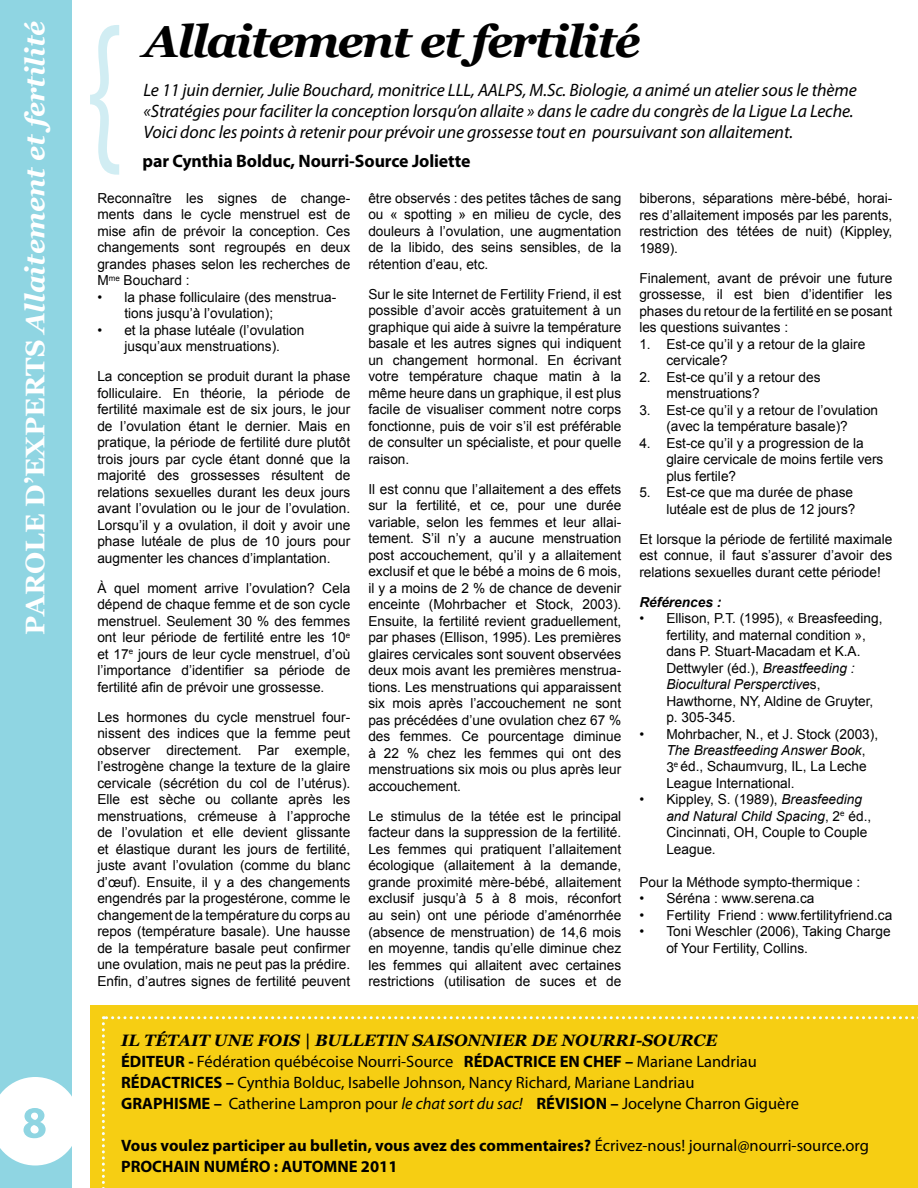
<style>
.page{position:relative;width:918px;height:1188px;background:#fff}
.page>*{position:absolute;margin:0;border:0;box-sizing:border-box;transform-origin:0 0}
.t1{font:italic 700 45px "Georgia";letter-spacing:-.045em;color:#000;scale:1.05 1}
.t2{font:italic 700 27px "Georgia";color:#fff}
.t3{font:italic 18px/21px "Myriad Pro";letter-spacing:-.005em;color:#000}
.t4{font:700 18px "Myriad Pro";letter-spacing:-.005em;color:#000}
.t5{font:16.5px/21px "Myriad Pro";color:#000}
.t6{font:700 16.5px/21px "Myriad Pro";color:#000}
.t7{font:italic 700 16.5px "Georgia";color:#000}
.t8{font:13.8px/16.5px "Arial";color:#000;text-align:justify}
.t9{font:italic 700 13.8px "Arial";color:#000}
.s1{font-style:normal}
.s2{font-style:italic}
.s3{font-weight:700}
.s4{font-weight:400}
</style>
<div class="page">
<div style="left:0;top:0;width:71px;height:1188px;background:#8fd5e2"></div>
<svg style="left:0;top:1077px;width:72px;height:89px"></svg>
<svg style="left:90px;top:25px;width:29px;height:150px"></svg>
<div style="left:90px;top:1005px;width:828px;height:183px;background:#f6ce13"></div>
<svg style="left:102px;top:1016px;width:816px;height:172px"></svg>
<h2 class="t2" style="left:20px;top:635px;width:615px;rotate:-90deg"><span class="s1">PAROLE D’EXPERTS</span> Allaitement et fertilité</h2>
<h1 class="t1" style="left:143px;top:15px;width:475px">Allaitement et fertilité</h1>
<p class="t3" style="left:144px;top:79px;width:715px">Le 11 juin dernier, Julie Bouchard, monitrice LLL, AALPS, M.Sc. Biologie, a animé un atelier sous le thème «Stratégies pour faciliter la conception lorsqu’on allaite » dans le cadre du congrès de la Ligue La Leche.<br>Voici donc les points à retenir pour prévoir une grossesse tout en poursuivant son allaitement.</p>
<h3 class="t4" style="left:142px;top:149px;width:329px">par Cynthia Bolduc, Nourri-Source Joliette</h3>
<p class="t8" style="left:97px;top:190px;width:254px">Reconnaître les signes de change&shy;ments dans le cycle menstruel est de mise afin de prévoir la conception. Ces changements sont regroupés en deux grandes phases selon les recherches de M<sup>me</sup> Bouchard :</p>
<p class="t8" style="left:124px;top:289px;width:213px;text-indent:-27px">• la phase folliculaire (des menstrua&shy;tions jusqu’à l’ovulation);</p>
<p class="t8" style="left:97px;top:322px;width:208px;text-align:center">• et la phase lutéale (l’ovulation jusqu’aux menstruations).</p>
<p class="t8" style="left:97px;top:368px;width:254px">La conception se produit durant la phase folliculaire. En théorie, la période de fertilité maximale est de six jours, le jour de l’ovulation étant le dernier. Mais en pratique, la période de fertilité dure plutôt trois jours par cycle étant donné que la majorité des grossesses résultent de relations sexuelles durant les deux jours avant l’ovulation ou le jour de l’ovulation.<br>Lorsqu’il y a ovulation, il doit y avoir une phase lutéale de plus de 10 jours pour augmenter les chances d’implantation.</p>
<p class="t8" style="left:97px;top:580px;width:254px">À quel moment arrive l’ovulation? Cela dépend de chaque femme et de son cycle menstruel. Seulement 30 % des femmes ont leur période de fertilité entre les 10<sup>e </sup>et 17<sup>e</sup> jours de leur cycle menstruel, d’où l’importance d’identifier sa période de fertilité afin de prévoir une grossesse.</p>
<p class="t8" style="left:97px;top:709px;width:254px">Les hormones du cycle menstruel four&shy;nissent des indices que la femme peut observer directement. Par exemple, l’estrogène change la texture de la glaire cervicale (sécrétion du col de l’utérus).<br>Elle est sèche ou collante après les menstruations, crémeuse à l’approche de l’ovulation et elle devient glissante et élastique durant les jours de fertilité, juste avant l’ovulation (comme du blanc d’œuf). Ensuite, il y a des changements engendrés par la progestérone, comme le changement de la température du corps au repos (température basale). Une hausse de la température basale peut confirmer une ovulation, mais ne peut pas la prédire.<br>Enfin, d’autres signes de fertilité peuvent</p>
<p class="t8" style="left:368px;top:190px;width:254px">être observés : des petites tâches de sang ou « spotting » en milieu de cycle, des douleurs à l’ovulation, une augmentation de la libido, des seins sensibles, de la rétention d’eau, etc.</p>
<p class="t8" style="left:368px;top:286px;width:254px">Sur le site Internet de Fertility Friend, il est possible d’avoir accès gratuitement à un graphique qui aide à suivre la température basale et les autres signes qui indiquent un changement hormonal. En écrivant votre température chaque matin à la même heure dans un graphique, il est plus facile de visualiser comment notre corps fonctionne, puis de voir s’il est préférable de consulter un spécialiste, et pour quelle raison.</p>
<p class="t8" style="left:368px;top:481px;width:254px">Il est connu que l’allaitement a des effets sur la fertilité, et ce, pour une durée variable, selon les femmes et leur allai&shy;tement. S’il n’y a aucune menstruation post accouchement, qu’il y a allaitement exclusif et que le bébé a moins de 6 mois, il y a moins de 2 % de chance de devenir enceinte (Mohrbacher et Stock, 2003).<br>Ensuite, la fertilité revient graduellement, par phases (Ellison, 1995). Les premières glaires cervicales sont souvent observées deux mois avant les premières menstrua&shy;tions. Les menstruations qui apparaissent six mois après l’accouchement ne sont pas précédées d’une ovulation chez 67 % des femmes. Ce pourcentage diminue à 22 % chez les femmes qui ont des menstruations six mois ou plus après leur accouchement.</p>
<p class="t8" style="left:368px;top:808px;width:254px">Le stimulus de la tétée est le principal facteur dans la suppression de la fertilité.<br>Les femmes qui pratiquent l’allaitement écologique (allaitement à la demande, grande proximité mère-bébé, allaitement exclusif jusqu’à 5 à 8 mois, réconfort au sein) ont une période d’aménorrhée (absence de menstruation) de 14,6 mois en moyenne, tandis qu’elle diminue chez les femmes qui allaitent avec certaines restrictions (utilisation de suces et de</p>
<p class="t8" style="left:639px;top:190px;width:254px">biberons, séparations mère-bébé, horai&shy;res d’allaitement imposés par les parents, restriction des tétées de nuit) (Kippley, 1989).</p>
<p class="t8" style="left:639px;top:270px;width:254px">Finalement, avant de prévoir une future grossesse, il est bien d’identifier les phases du retour de la fertilité en se posant les questions suivantes :</p>
<p class="t8" style="left:666px;top:336px;width:200px;text-indent:-27px">1. Est-ce qu’il y a retour de la glaire cervicale?</p>
<p class="t8" style="left:666px;top:369px;width:156px;text-indent:-27px">2. Est-ce qu’il y a retour des menstruations?</p>
<p class="t8" style="left:639px;top:402px;width:240px;text-align:center">3. Est-ce qu’il y a retour de l’ovulation (avec la température basale)?</p>
<p class="t8" style="left:666px;top:435px;width:219px;text-align:left;text-indent:-27px">4. Est-ce qu’il y a progression de la glaire cervicale de moins fertile vers plus fertile?</p>
<p class="t8" style="left:639px;top:484px;width:218px;text-align:right">5. Est-ce que ma durée de phase lutéale est de plus de 12 jours?</p>
<p class="t8" style="left:639px;top:531px;width:254px">Et lorsque la période de fertilité maximale est connue, il faut s’assurer d’avoir des relations sexuelles durant cette période!</p>
<p class="t9" style="left:639px;top:593px;width:83px">Références :</p>
<p class="t8" style="left:666px;top:610px;width:218px;text-align:left;text-indent:-27px">• Ellison, P.T. (1995), « Breasfeeding, fertility, and maternal condition », dans P. Stuart-Macadam et K.A.<br>Dettwyler (éd.), <span class="s2">Breastfeeding :<br>Biocultural Persperctive</span>s,<br>Hawthorne, NY, Aldine de Gruyter, p. 305-345.</p>
<p class="t8" style="left:666px;top:726px;width:213px;text-align:left;text-indent:-27px">• Mohrbacher, N., et J. Stock (2003),<br><span class="s2">The Breastfeeding Answer Book</span>,<br>3<sup>e</sup> éd., Schaumvurg, IL, La Leche<br>League International.</p>
<p class="t8" style="left:666px;top:791px;width:206px;text-align:left;text-indent:-27px">• Kippley, S. (1989), <span class="s2">Breasfeeding and Natural Child Spacing</span>, 2<sup>e</sup> éd.,<br>Cincinnati, OH, Couple to Couple<br>League.</p>
<p class="t8" style="left:639px;top:874px;width:222px">Pour la Méthode sympto-thermique :</p>
<p class="t8" style="left:639px;top:890px;width:177px">• Séréna : www.serena.ca</p>
<p class="t8" style="left:639px;top:907px;width:254px">• Fertility Friend : www.fertilityfriend.ca</p>
<p class="t8" style="left:666px;top:923px;width:226px;text-indent:-27px">• Toni Weschler (2006), Taking Charge of Your Fertility, Collins.</p>
<p class="t7" style="left:121px;top:1031px;width:598px">IL TÉTAIT UNE FOIS | BULLETIN SAISONNIER DE NOURRI-SOURCE</p>
<p class="t5" style="left:121px;top:1050px;width:679px"><span class="s3">ÉDITEUR -</span> Fédération québécoise Nourri-Source <span class="s3">RÉDACTRICE EN CHEF –</span> Mariane Landriau<br><span class="s3">RÉDACTRICES –</span> Cynthia Bolduc, Isabelle Johnson, Nancy Richard, Mariane Landriau<br><span class="s3">GRAPHISME –</span> Catherine Lampron pour <span class="s2">le chat sort du sac!</span> <span class="s3">RÉVISION –</span> Jocelyne Charron Giguère</p>
<p class="t6" style="left:121px;top:1134px;width:749px">Vous voulez participer au bulletin, vous avez des commentaires? <span class="s4">Écrivez-nous! journal@nourri-source.org<br></span>PROCHAIN NUMÉRO : AUTOMNE 2011</p>
</div>
